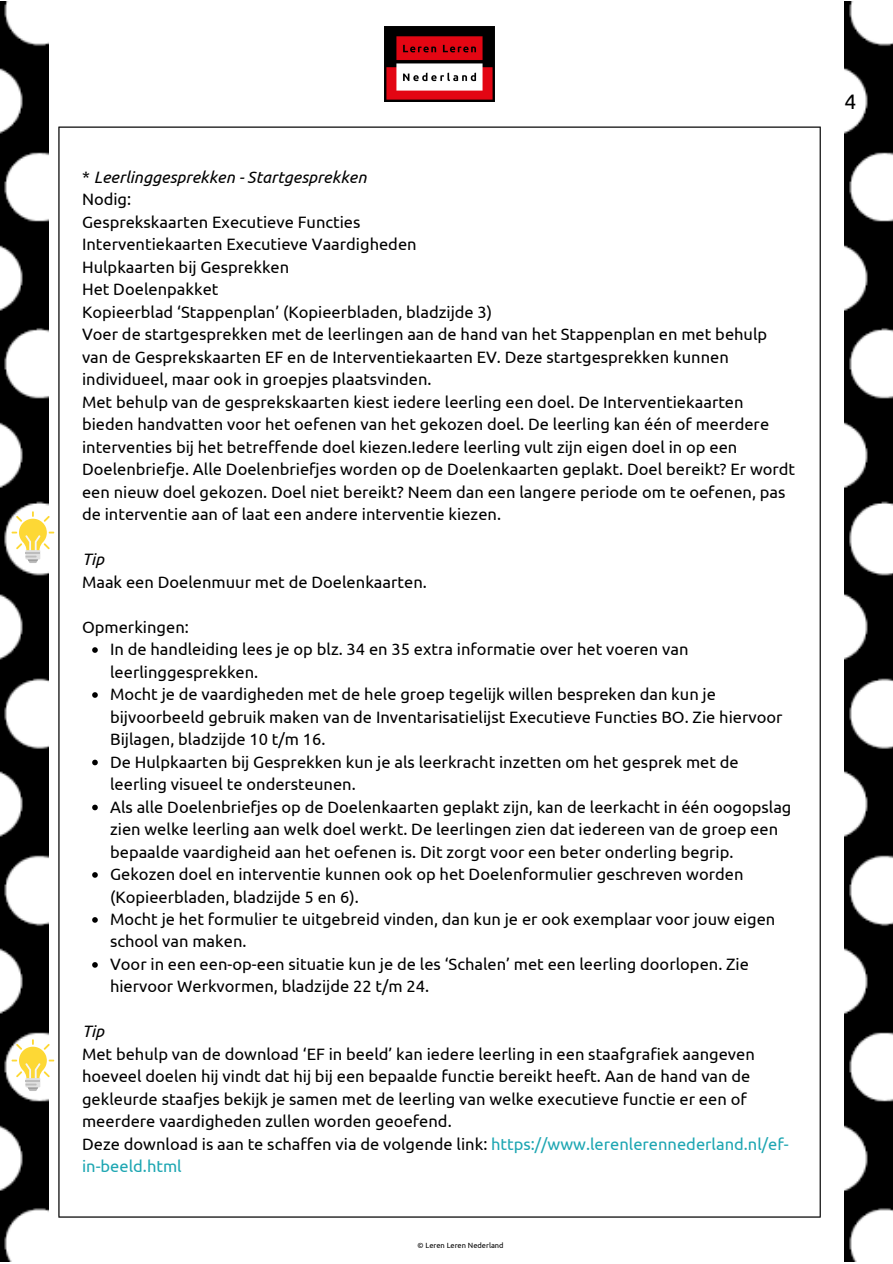
<style>
.page{position:relative;width:893px;height:1264px;background:#fff}
.page>*{position:absolute;margin:0;border:0;box-sizing:border-box;transform-origin:0 0}
.t1{font:21px "Ubuntu";color:#000}
.t2{font:16.5px/22.5px "Ubuntu";color:#000}
.t3{font:italic 16.5px "Ubuntu";color:#000}
.t4{font:7.5px "Ubuntu";color:#000}
.s1{font-style:italic}
.s2{color:#1da6b2}
</style>
<div class="page">
<img style="left:844px;top:1px;width:48px;height:1260px">
<img style="left:0;top:1px;width:48px;height:1260px">
<img style="left:385px;top:26px;width:109px;height:76px">
<svg style="left:92px;top:647px;width:6px;height:6px"></svg>
<svg style="left:92px;top:692px;width:6px;height:5px"></svg>
<svg style="left:92px;top:759px;width:6px;height:6px"></svg>
<svg style="left:92px;top:804px;width:6px;height:6px"></svg>
<svg style="left:92px;top:872px;width:6px;height:5px"></svg>
<svg style="left:92px;top:917px;width:6px;height:5px"></svg>
<svg style="left:92px;top:962px;width:6px;height:5px"></svg>
<hr style="left:58px;top:128px;width:2px;height:1088px;background:#000">
<hr style="left:819px;top:128px;width:1px;height:1088px;background:#000">
<hr style="left:58px;top:126px;width:762px;height:2px;background:#000">
<hr style="left:58px;top:1216px;width:762px;height:1px;background:#000">
<svg style="left:12px;top:511px;width:42px;height:52px"></svg>
<svg style="left:12px;top:1039px;width:42px;height:51px"></svg>
<p class="t2" style="left:82px;top:165px;width:714px">* <span class="s1">Leerlinggesprekken - Startgesprekken<br></span>Nodig:<br>Gesprekskaarten Executieve Functies<br>Interventiekaarten Executieve Vaardigheden<br>Hulpkaarten bij Gesprekken<br>Het Doelenpakket<br>Kopieerblad ‘Stappenplan’ (Kopieerbladen, bladzijde 3)<br>Voer de startgesprekken met de leerlingen aan de hand van het Stappenplan en met behulp van de Gesprekskaarten EF en de Interventiekaarten EV. Deze startgesprekken kunnen individueel, maar ook in groepjes plaatsvinden.<br>Met behulp van de gesprekskaarten kiest iedere leerling een doel. De Interventiekaarten bieden handvatten voor het oefenen van het gekozen doel. De leerling kan één of meerdere interventies bij het betreffende doel kiezen.Iedere leerling vult zijn eigen doel in op een Doelenbriefje. Alle Doelenbriefjes worden op de Doelenkaarten geplakt. Doel bereikt? Er wordt een nieuw doel gekozen. Doel niet bereikt? Neem dan een langere periode om te oefenen, pas de interventie aan of laat een andere interventie kiezen.</p>
<p class="t3" style="left:82px;top:549px;width:24px">Tip</p>
<p class="t2" style="left:82px;top:570px;width:346px">Maak een Doelenmuur met de Doelenkaarten.</p>
<p class="t2" style="left:82px;top:615px;width:108px">Opmerkingen:</p>
<p class="t2" style="left:110px;top:637px;width:682px">In de handleiding lees je op blz. 34 en 35 extra informatie over het voeren van leerlinggesprekken.<br>Mocht je de vaardigheden met de hele groep tegelijk willen bespreken dan kun je bijvoorbeeld gebruik maken van de Inventarisatielijst Executieve Functies BO. Zie hiervoor Bijlagen, bladzijde 10 t/m 16.<br>De Hulpkaarten bij Gesprekken kun je als leerkracht inzetten om het gesprek met de leerling visueel te ondersteunen.<br>Als alle Doelenbriefjes op de Doelenkaarten geplakt zijn, kan de leerkacht in één oogopslag zien welke leerling aan welk doel werkt. De leerlingen zien dat iedereen van de groep een bepaalde vaardigheid aan het oefenen is. Dit zorgt voor een beter onderling begrip.<br>Gekozen doel en interventie kunnen ook op het Doelenformulier geschreven worden (Kopieerbladen, bladzijde 5 en 6).<br>Mocht je het formulier te uitgebreid vinden, dan kun je er ook exemplaar voor jouw eigen school van maken.<br>Voor in een een-op-een situatie kun je de les ‘Schalen’ met een leerling doorlopen. Zie hiervoor Werkvormen, bladzijde 22 t/m 24.</p>
<p class="t3" style="left:82px;top:1022px;width:24px">Tip</p>
<p class="t2" style="left:82px;top:1042px;width:708px">Met behulp van de download ‘EF in beeld’ kan iedere leerling in een staafgrafiek aangeven hoeveel doelen hij vindt dat hij bij een bepaalde functie bereikt heeft. Aan de hand van de gekleurde staafjes bekijk je samen met de leerling van welke executieve functie er een of meerdere vaardigheden zullen worden geoefend.<br>Deze download is aan te schaffen via de volgende link: <span class="s2">https://www.lerenlerennederland.nl/ef&shy;in-beeld.html</span></p>
<p class="t4" style="left:417px;top:1241px;width:88px">© Leren Leren Nederland</p>
<p class="t1" style="left:844px;top:89px;width:13px">4</p>
</div>
